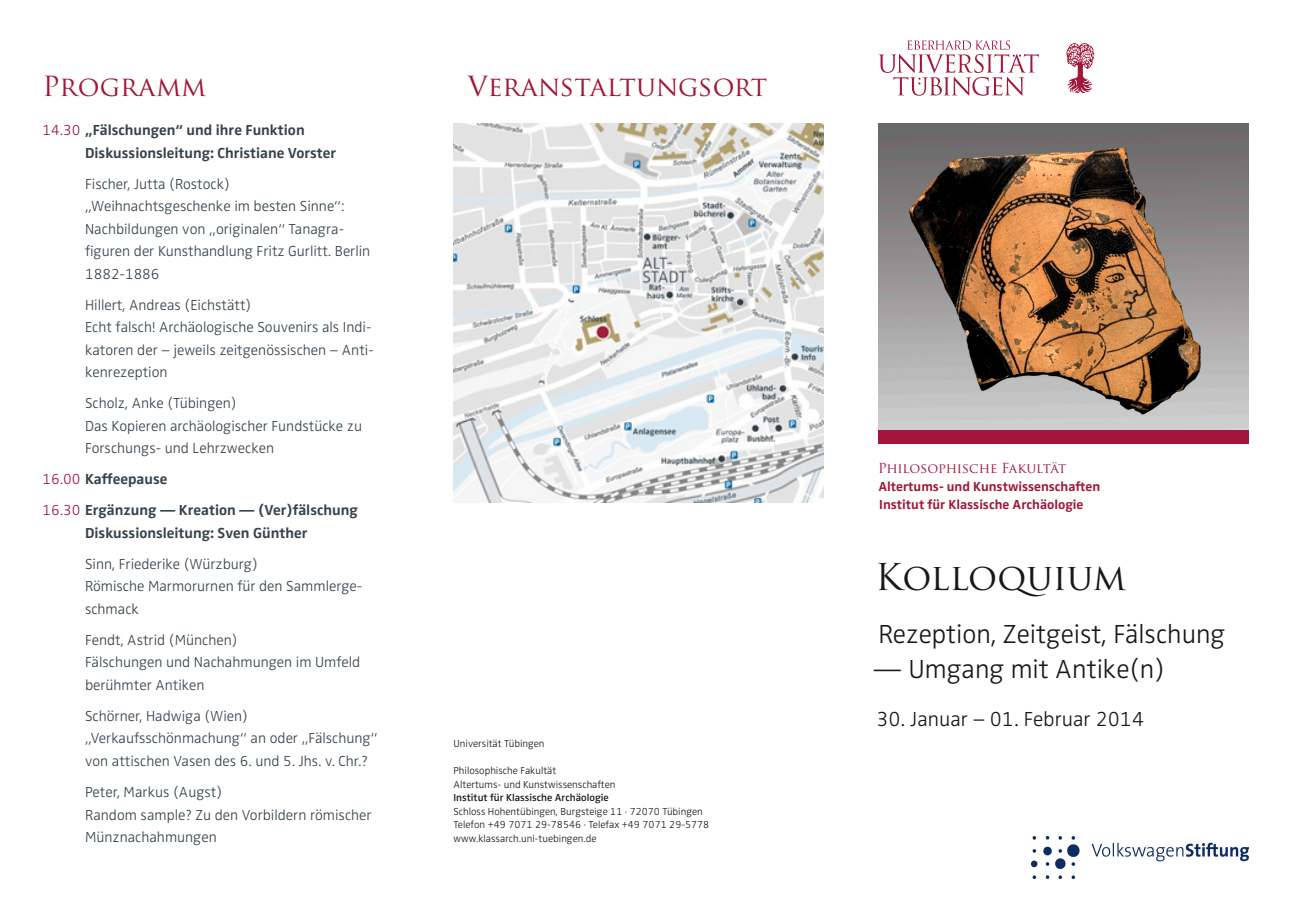
<style>
.page{position:relative;width:1289px;height:919px;background:#fff}
.page>*{position:absolute;margin:0;border:0;box-sizing:border-box;transform-origin:0 0}
.t1{font:36px "Trajan Pro";color:#1a171c}
.t2{font:300 27px "Zwo OT";color:#1a171c}
.t3{font:27px "Trajan Pro";color:#a1163a}
.t4{font:300 21px "Zwo OT";color:#1a171c}
.t5{font:300 15px/22.5px "Zwo OT";color:#35434c}
.t6{font:700 15px/22.5px "Zwo OT";color:#35434c}
.t7{font:700 13.5px/18px "Zwo OT";color:#a1163a}
.t8{font:13.5px "Trajan Pro";letter-spacing:-.02em;color:#a1163a}
.t9{font:300 10.5px/13.5px "Zwo OT";color:#1a171c}
.t10{font:600 10.5px "Zwo OT";color:#1a171c}
.s1{font-weight:300;color:#a1163a}
</style>
<div class="page">
<svg style="left:878px;top:40px;width:160px;height:56px"></svg>
<svg style="left:1066px;top:43px;width:28px;height:50px"></svg>
<div style="left:878px;top:429px;width:370px;height:14px;background:#a1163a"></div>
<img style="left:878px;top:123px;width:370px;height:306px">
<img style="left:1031px;top:836px;width:217px;height:42px">
<img style="left:453px;top:123px;width:370px;height:379px">
<h2 class="t3" style="left:43px;top:69px;width:165px">Programm</h2>
<p class="t6" style="left:85px;top:119px;width:253px;text-indent:-43px"><span class="s1">14.30</span> „Fälschungen“ und ihre Funktion<br>Diskussionsleitung: Christiane Vorster</p>
<p class="t5" style="left:85px;top:173px;width:287px">Fischer, Jutta (Rostock) „Weihnachtsgeschenke im besten Sinne“:<br>Nachbildungen von „originalen“ Tanagra&shy;figuren der Kunsthandlung Fritz Gurlitt. Berlin 1882-1886</p>
<p class="t5" style="left:85px;top:294px;width:290px">Hillert, Andreas (Eichstätt)<br>Echt falsch! Archäologische Souvenirs als Indi&shy;katoren der – jeweils zeitgenössischen – Anti&shy;kenrezeption</p>
<p class="t5" style="left:85px;top:392px;width:278px">Scholz, Anke (Tübingen)<br>Das Kopieren archäologischer Fundstücke zu<br>Forschungs- und Lehrzwecken</p>
<p class="t6" style="left:43px;top:464px;width:317px;line-height:31px"><span class="s1">16.00</span> Kaffeepause<br><span class="s1">16.30</span> Ergänzung — Kreation — (Ver)fälschung</p>
<p class="t6" style="left:85px;top:522px;width:224px">Diskussionsleitung: Sven Günther</p>
<p class="t5" style="left:85px;top:553px;width:279px">Sinn, Friederike (Würzburg)<br>Römische Marmorurnen für den Sammlerge&shy;schmack</p>
<p class="t5" style="left:85px;top:629px;width:277px">Fendt, Astrid (München)<br>Fälschungen und Nachahmungen im Umfeld berühmter Antiken</p>
<p class="t5" style="left:85px;top:705px;width:294px">Schörner, Hadwiga (Wien) „Verkaufsschönmachung“ an oder „Fälschung“ von attischen Vasen des 6. und 5. Jhs. v. Chr.?</p>
<p class="t5" style="left:85px;top:781px;width:288px">Peter, Markus (Augst)<br>Random sample? Zu den Vorbildern römischer<br>Münznachahmungen</p>
<h2 class="t3" style="left:467px;top:69px;width:301px">Veranstaltungsort</h2>
<p class="t9" style="left:453px;top:737px;width:93px">Universität Tübingen</p>
<p class="t9" style="left:453px;top:764px;width:163px">Philosophische Fakultät<br>Altertums- und Kunstwissenschaften</p>
<p class="t10" style="left:453px;top:791px;width:157px">Institut für Klassische Archäologie</p>
<p class="t9" style="left:453px;top:804px;width:257px">Schloss Hohentübingen, Burgsteige 11 · 72070 Tübingen<br>Telefon +49 7071 29-78546 · Telefax +49 7071 29-5778 www.klassarch.uni-tuebingen.de</p>
<p class="t8" style="left:878px;top:459px;width:190px">Philosophische Fakultät</p>
<p class="t7" style="left:878px;top:477px;width:223px">Altertums- und Kunstwissenschaften<br>Institut für Klassische Archäologie</p>
<h1 class="t1" style="left:875px;top:553px;width:252px">Kolloquium</h1>
<h2 class="t2" style="left:878px;top:619px;width:348px">Rezeption, Zeitgeist, Fälschung</h2>
<h2 class="t2" style="left:873px;top:653px;width:293px">— Umgang mit Antike(n)</h2>
<h3 class="t4" style="left:876px;top:707px;width:269px">30. Januar – 01. Februar 2014</h3>
</div>
